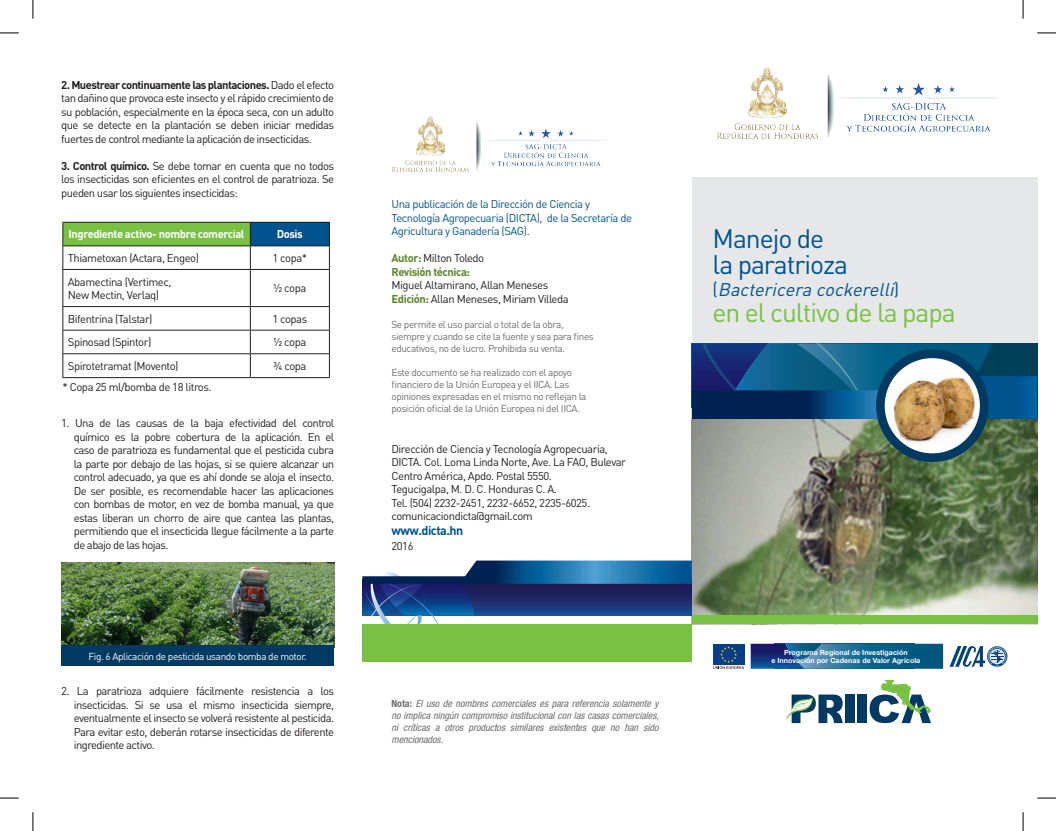
<style>
.page{position:relative;width:1056px;height:831px;background:#fff}
.page>*{position:absolute;margin:0;border:0;box-sizing:border-box;transform-origin:0 0}
.t1{font:26.5px/26.2px "DINOT";letter-spacing:-.04em;color:#00538f}
.t2{font:26.5px "DINOT";letter-spacing:-.04em;color:#79c142}
.t3{font:italic 18.12px "DINOT";color:#00538f}
.t4{font:700 12.5px "DINOT";letter-spacing:-.04em;color:#00538f}
.t5{font:11.25px/13.5px "DINOT";letter-spacing:-.04em;color:#231f20;text-align:justify}
.t6{font:11.25px/13.5px "DINOT";letter-spacing:-.04em;color:#00538f}
.t7{font:700 11.25px "DINOT";letter-spacing:-.04em;color:#fff}
.t8{font:700 11.25px/13.5px "DINOT";letter-spacing:-.04em;color:#59852a}
.t9{font:10px/12px "DINOT";letter-spacing:-.04em;color:#6c6d70}
.t10{font:italic condensed 10px/12px "Helvetica Neue";color:#6c6d70;text-align:justify}
.t11{font:10px "DINOT";letter-spacing:-.04em;color:#fff}
.t12{font:700 7.12px/8.6px "Helvetica Neue";color:#fff;text-align:center}
.s1{font-weight:700}
.s2{font-weight:400;color:#231f20}
.s3{font-weight:700;color:#59852a}
.s4{font-weight:700;font-style:normal}
.s5{font-style:normal}
</style>
<div class="page">
<img style="left:717px;top:67px;width:281px;height:72px">
<img style="left:393px;top:117px;width:214px;height:54px">
<div style="left:692px;top:177px;width:345px;height:166px;background:#e6e7e9"></div>
<svg style="left:692px;top:343px;width:345px;height:77px;background:#0b4b7b"></svg>
<img style="left:692px;top:420px;width:345px;height:195px">
<div style="left:692px;top:615px;width:345px;height:9px;background:#79c142"></div>
<svg style="left:880px;top:354px;width:104px;height:104px"></svg>
<img style="left:881px;top:372px;width:103px;height:73px">
<div style="left:876px;top:349px;width:112px;height:113px;border:9px solid #003a62;border-radius:50%"></div>
<svg style="left:362px;top:560px;width:330px;height:64px"></svg>
<div style="left:362px;top:624px;width:330px;height:37px;background:#79c142"></div>
<img style="left:61px;top:562px;width:273px;height:84px">
<div style="left:61px;top:646px;width:273px;height:20px;background:#003a62"></div>
<div style="left:63px;top:222px;width:187px;height:24px;background:#79c142"></div>
<div style="left:250px;top:222px;width:79px;height:24px;background:#00538f"></div>
<hr style="left:63px;top:222px;width:187px;height:1px;background:#231f20">
<hr style="left:250px;top:222px;width:80px;height:1px;background:#231f20">
<hr style="left:63px;top:246px;width:187px;height:1px;background:#231f20">
<svg style="left:63px;top:223px;width:1px;height:46px"></svg>
<hr style="left:250px;top:246px;width:80px;height:1px;background:#231f20">
<svg style="left:250px;top:223px;width:1px;height:46px"></svg>
<svg style="left:329px;top:223px;width:1px;height:46px"></svg>
<hr style="left:63px;top:269px;width:187px;height:1px;background:#231f20">
<hr style="left:63px;top:270px;width:1px;height:36px;background:#231f20">
<hr style="left:250px;top:269px;width:80px;height:1px;background:#231f20">
<hr style="left:250px;top:270px;width:1px;height:36px;background:#231f20">
<hr style="left:329px;top:270px;width:1px;height:36px;background:#231f20">
<hr style="left:63px;top:306px;width:187px;height:1px;background:#231f20">
<hr style="left:250px;top:306px;width:80px;height:1px;background:#231f20">
<hr style="left:63px;top:330px;width:187px;height:1px;background:#231f20">
<hr style="left:250px;top:330px;width:80px;height:1px;background:#231f20">
<hr style="left:63px;top:353px;width:187px;height:1px;background:#231f20">
<svg style="left:63px;top:307px;width:1px;height:70px"></svg>
<hr style="left:250px;top:353px;width:80px;height:1px;background:#231f20">
<svg style="left:250px;top:307px;width:1px;height:70px"></svg>
<svg style="left:329px;top:307px;width:1px;height:70px"></svg>
<hr style="left:63px;top:377px;width:187px;height:1px;background:#231f20">
<hr style="left:250px;top:377px;width:80px;height:1px;background:#231f20">
<div style="left:845px;top:694px;width:10px;height:29px;background:#003a62"></div>
<div style="left:857px;top:694px;width:10px;height:29px;background:#003a62"></div>
<svg style="left:786px;top:694px;width:57px;height:29px"></svg>
<svg style="left:869px;top:680px;width:62px;height:43px"></svg>
<div style="left:713px;top:644px;width:31px;height:21px;background:#083e89"></div>
<svg style="left:713px;top:646px;width:31px;height:23px"></svg>
<svg style="left:949px;top:646px;width:58px;height:21px"></svg>
<svg style="left:751px;top:644px;width:192px;height:25px;background:#175d8c"></svg>
<svg style="left:0;top:32px;width:19px;height:2px"></svg>
<svg style="left:1037px;top:32px;width:19px;height:2px"></svg>
<svg style="left:0;top:797px;width:19px;height:2px"></svg>
<svg style="left:1037px;top:797px;width:19px;height:2px"></svg>
<svg style="left:32px;top:0;width:2px;height:19px"></svg>
<svg style="left:32px;top:812px;width:2px;height:19px"></svg>
<svg style="left:1022px;top:0;width:2px;height:19px"></svg>
<svg style="left:1022px;top:812px;width:2px;height:19px"></svg>
<p class="t5" style="left:61px;top:77px;width:274px"><span class="s1">2. Muestrear continuamente las plantaciones.</span> Dado el efecto tan dañino que provoca este insecto y el rápido crecimiento de su población, especialmente en la época seca, con un adulto que se detecte en la plantación se deben iniciar medidas fuertes de control mediante la aplicación de insecticidas.</p>
<p class="t5" style="left:61px;top:158px;width:274px"><span class="s1">3. Control químico.</span> Se debe tomar en cuenta que no todos los insecticidas son eficientes en el control de paratrioza. Se pueden usar los siguientes insecticidas:</p>
<p class="t7" style="left:69px;top:227px;width:177px">Ingrediente activo- nombre comercial</p>
<p class="t7" style="left:277px;top:227px;width:28px">Dosis</p>
<p class="t5" style="left:68px;top:251px;width:133px">Thiametoxan (Actara, Engeo)</p>
<p class="t5" style="left:273px;top:251px;width:36px">1 copa*</p>
<p class="t5" style="left:68px;top:274px;width:105px">Abamectina (Vertimec,<br>New Mectin, Verlaq)</p>
<p class="t5" style="left:273px;top:281px;width:34px">½ copa</p>
<p class="t5" style="left:68px;top:311px;width:86px">Bifentrina (Talstar)</p>
<p class="t5" style="left:272px;top:311px;width:36px">1 copas</p>
<p class="t5" style="left:68px;top:335px;width:85px">Spinosad (Spintor)</p>
<p class="t5" style="left:273px;top:335px;width:34px">½ copa</p>
<p class="t5" style="left:68px;top:359px;width:112px">Spirotetramat (Movento)</p>
<p class="t5" style="left:273px;top:359px;width:35px">¾ copa</p>
<p class="t5" style="left:63px;top:380px;width:151px">* Copa 25 ml/bomba de 18 litros.</p>
<p class="t5" style="left:74px;top:416px;width:262px;text-indent:-12px">1. Una de las causas de la baja efectividad del control químico es la pobre cobertura de la aplicación. En el caso de paratrioza es fundamental que el pesticida cubra la parte por debajo de las hojas, si se quiere alcanzar un control adecuado, ya que es ahí donde se aloja el insecto.<br>De ser posible, es recomendable hacer las aplicaciones con bombas de motor, en vez de bomba manual, ya que estas liberan un chorro de aire que cantea las plantas, permitiendo que el insecticida llegue fácilmente a la parte de abajo de las hojas.</p>
<p class="t11" style="left:88px;top:649px;width:220px">Fig. 6 Aplicación de pesticida usando bomba de motor.</p>
<p class="t5" style="left:74px;top:684px;width:262px;text-indent:-12px">2. La paratrioza adquiere fácilmente resistencia a los insecticidas. Si se usa el mismo insecticida siempre, eventualmente el insecto se volverá resistente al pesticida.<br>Para evitar esto, deberán rotarse insecticidas de diferente ingrediente activo.</p>
<p class="t6" style="left:391px;top:197px;width:242px">Una publicación de la Dirección de Ciencia y<br>Tecnología Agropecuaria (DICTA), de la Secretaría de<br>Agricultura y Ganadería (SAG).</p>
<p class="t8" style="left:391px;top:251px;width:94px">Autor: <span class="s2">Milton Toledo<br></span>Revisión técnica:</p>
<p class="t5" style="left:391px;top:278px;width:179px">Miguel Altamirano, Allan Meneses<br><span class="s3">Edición:</span> Allan Meneses, Miriam Villeda</p>
<p class="t9" style="left:391px;top:318px;width:204px">Se permite el uso parcial o total de la obra, siempre y cuando se cite la fuente y sea para fines educativos, no de lucro. Prohibida su venta.</p>
<p class="t9" style="left:391px;top:366px;width:197px">Este documento se ha realizado con el apoyo financiero de la Unión Europea y el IICA. Las opiniones expresadas en el mismo no reflejan la posición oficial de la Unión Europea ni del IICA.</p>
<p class="t5" style="left:391px;top:441px;width:236px;text-align:left">Dirección de Ciencia y Tecnología Agropecuaria, DICTA. Col. Loma Linda Norte, Ave. La FAO, Bulevar Centro América, Apdo. Postal 5550.<br>Tegucigalpa, M. D. C. Honduras C. A.<br>Tel. (504) 2232-2451, 2232-6652, 2235-6025. comunicaciondicta@gmail.com</p>
<p class="t4" style="left:391px;top:522px;width:73px">www.dicta.hn</p>
<p class="t5" style="left:391px;top:539px;width:24px">2016</p>
<p class="t10" style="left:391px;top:697px;width:269px"><span class="s4">Nota:</span> El uso de nombres comerciales es para referencia solamente y no implica ningún compromiso institucional con las casas comerciales, ni críticas a otros productos similares existentes que no han sido mencionados.</p>
<h1 class="t1" style="left:712px;top:224px;width:137px">Manejo de la paratrioza</h1>
<h2 class="t3" style="left:712px;top:277px;width:188px"><span class="s5">(</span> Bactericera cockerelli<span class="s5">)</span></h2>
<h1 class="t2" style="left:712px;top:295px;width:245px">en el cultivo de la papa</h1>
<p class="t12" style="left:771px;top:648px;width:150px">Programa Regional de Investigación<br>e Innovación por Cadenas de Valor Agrícola</p>
</div>
